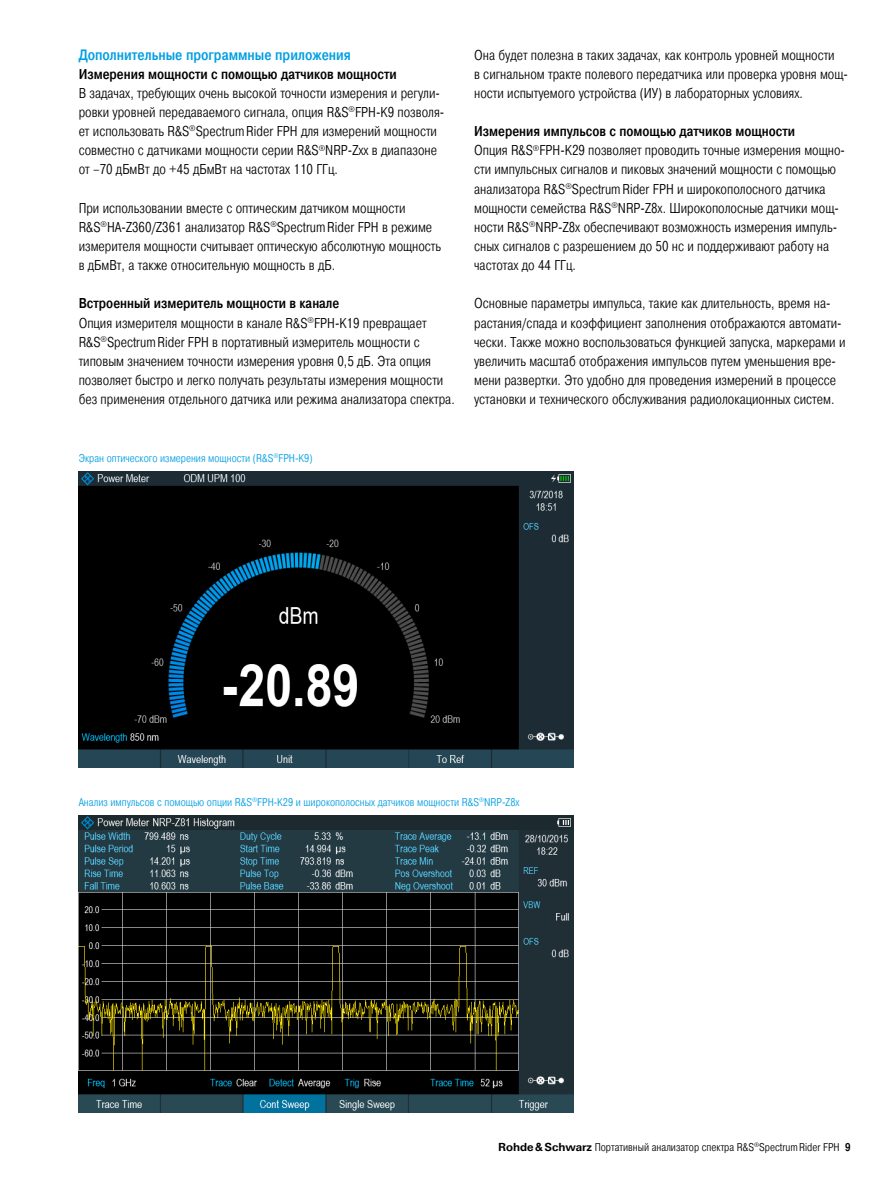
<style>
.page{position:relative;width:893px;height:1191px;background:#fff}
.page>*{position:absolute;margin:0;border:0;box-sizing:border-box;transform-origin:0 0}
.Absatzfett_cyan{font:500 15px "Pragmatica Cond";color:#009ee3}
.Haupttext_ohne_Absta{font:300 14.25px/19.2px "Pragmatica Cond";color:#000}
.Haupttext{font:300 14.25px/19.2px "Pragmatica Cond";color:#000}
.Absatzfett_schwarz{font:500 14.25px "Pragmatica Cond";color:#000}
.Absatzfett_schwarz_o{font:500 14.25px "Pragmatica Cond";color:#000}
.Bildunterschrift{font:300 11.25px "Pragmatica Cond";color:#009ee3}
.t1{font:300 11.25px "Pragmatica Cond";color:#000}
.s1{font-family:"Linotype Univers 630";font-weight:700}
.s2{font-weight:500}
</style>
<div class="page">
<img style="left:79px;top:471px;width:494px;height:296px">
<img style="left:79px;top:815px;width:494px;height:297px">
<p class="Absatzfett_cyan" style="left:79px;top:46px;width:274px">Дополнительные программные приложения</p>
<p class="Absatzfett_schwarz_o" style="left:79px;top:65px;width:320px">Измерения мощности с помощью датчиков мощности</p>
<p class="Haupttext_ohne_Absta" style="left:79px;top:83px;width:367px">В задачах, требующих очень высокой точности измерения и регули&shy;ровки уровней передаваемого сигнала, опция R&amp;S<sup>®</sup>FPH-K9 позволя&shy;ет использовать R&amp;S<sup>®</sup>SpectrumRider FPH для измерений мощности совместно с датчиками мощности серии R&amp;S<sup>®</sup>NRP-Zxx в диапазоне от –70 дБмВт до +45 дБмВт на частотах 110 ГГц.</p>
<p class="Haupttext" style="left:79px;top:198px;width:364px">При использовании вместе с оптическим датчиком мощности R&amp;S<sup>®</sup>HA-Z360/Z361 анализатор R&amp;S<sup>®</sup>SpectrumRider FPH в режиме измерителя мощности считывает оптическую абсолютную мощность в дБмВт, а также относительную мощность в дБ.</p>
<p class="Absatzfett_schwarz" style="left:79px;top:295px;width:262px">Встроенный измеритель мощности в канале</p>
<p class="Haupttext_ohne_Absta" style="left:79px;top:313px;width:378px">Опция измерителя мощности в канале R&amp;S<sup>®</sup>FPH-K19 превращает R&amp;S<sup>®</sup>SpectrumRider FPH в портативный измеритель мощности с типовым значением точности измерения уровня 0,5 дБ. Эта опция позволяет быстро и легко получать результаты измерения мощности без применения отдельного датчика или режима анализатора спектра.</p>
<p class="Bildunterschrift" style="left:79px;top:451px;width:235px">Экран оптического измерения мощности (R&amp;S<sup>®</sup>FPH-K9)</p>
<p class="Haupttext_ohne_Absta" style="left:474px;top:45px;width:375px">Она будет полезна в таких задачах, как контроль уровней мощности<br>в сигнальном тракте полевого передатчика или проверка уровня мощ&shy;ности испытуемого устройства (ИУ) в лабораторных условиях.</p>
<p class="Absatzfett_schwarz" style="left:474px;top:123px;width:323px">Измерения импульсов с помощью датчиков мощности</p>
<p class="Haupttext_ohne_Absta" style="left:474px;top:141px;width:372px">Опция R&amp;S<sup>®</sup>FPH-K29 позволяет проводить точные измерения мощно&shy;сти импульсных сигналов и пиковых значений мощности с помощью анализатора R&amp;S<sup>®</sup>SpectrumRider FPH и широкополосного датчика мощности семейства R&amp;S<sup>®</sup>NRP-Z8x. Широкополосные датчики мощ&shy;ности R&amp;S<sup>®</sup>NRP-Z8x обеспечивают возможность измерения импуль&shy;сных сигналов с разрешением до 50 нс и поддерживают работу на частотах до 44 ГГц.</p>
<p class="Haupttext" style="left:474px;top:294px;width:373px">Основные параметры импульса, такие как длительность, время на&shy;растания/спада и коэффициент заполнения отображаются автомати&shy;чески. Также можно воспользоваться функцией запуска, маркерами и увеличить масштаб отображения импульсов путем уменьшения вре&shy;мени развертки. Это удобно для проведения измерений в процессе установки и технического обслуживания радиолокационных систем.</p>
<p class="Bildunterschrift" style="left:79px;top:795px;width:442px">Анализ импульсов с помощью опции R&amp;S<sup>®</sup>FPH-K29 и широкополосных датчиков мощности R&amp;S<sup>®</sup>NRP-Z8x</p>
<p class="t1" style="left:498px;top:1140px;width:354px"><span class="s1">Rohde&amp;Schwarz</span> Портативный анализатор спектра R&amp;S<sup>®</sup>SpectrumRider FPH <span class="s2">9</span></p>
</div>
